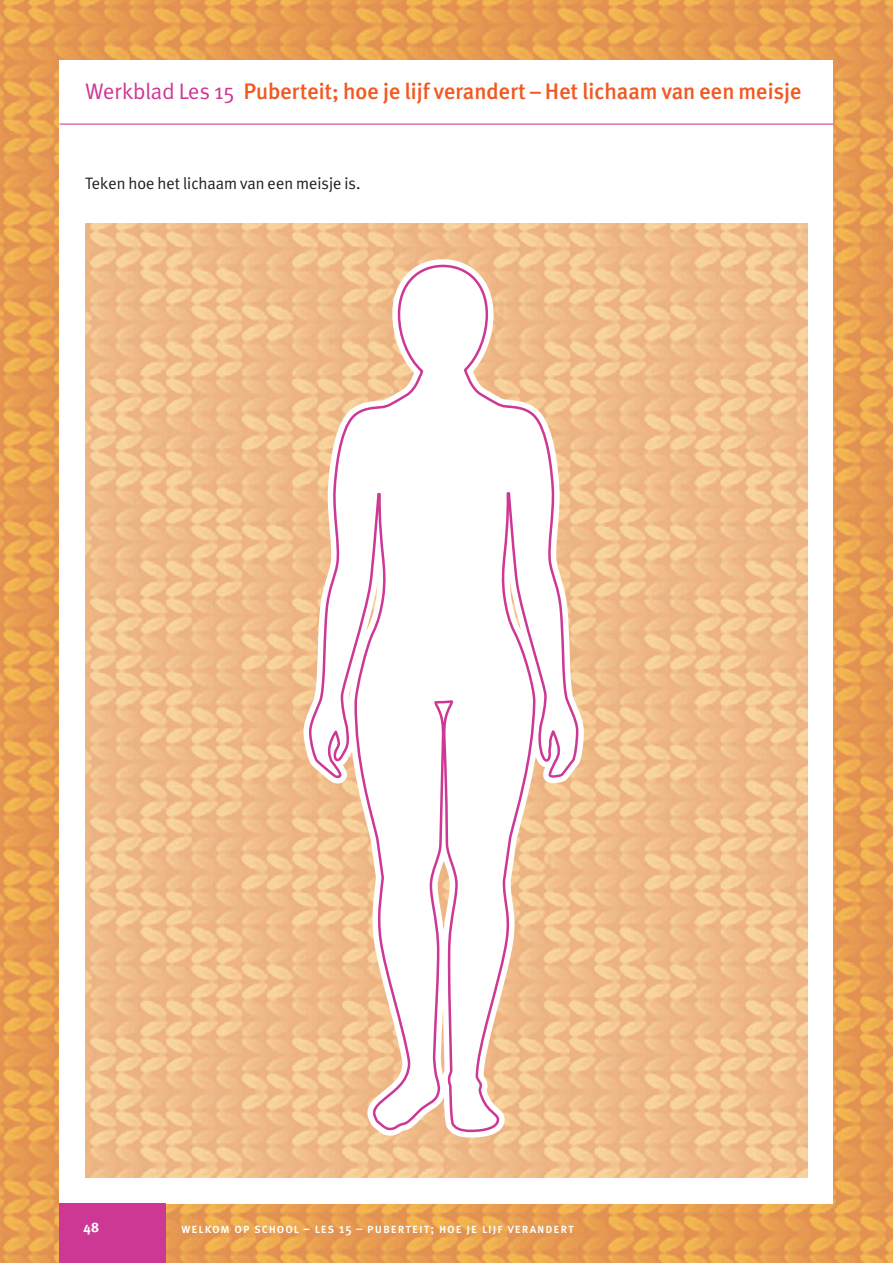
<style>
.page{position:relative;width:893px;height:1263px;background:#fff}
.page>*{position:absolute;margin:0;border:0;box-sizing:border-box;transform-origin:0 0}
.t1{font:500 22.5px "Meta Plus";color:#f15921}
.t2{font:16.5px "Meta Plus Normal";color:#231f20}
.t3{font:700 13.8px "Meta Plus";color:#fff}
.t4{font:13.5px "Meta Plus Medium Caps";letter-spacing:.075em;color:#fff;scale:.93 1}
.s1{font-family:"Meta Plus Normal";font-weight:400;color:#ce3895}
.s2{font-family:"Meta Plus";font-weight:500}
</style>
<div class="page">
<img style="left:0;top:0;width:893px;height:1263px">
<div style="left:60px;top:60px;width:773px;height:1143px;background:#fff"></div>
<hr style="left:60px;top:124px;width:773px;height:1px;background:#ce3895">
<div style="left:60px;top:1203px;width:106px;height:60px;background:#ce3895"></div>
<img style="left:85px;top:223px;width:723px;height:955px">
<svg style="left:303px;top:253px;width:288px;height:889px;background:#f2c28f"></svg>
<svg style="left:308px;top:263px;width:272px;height:879px"></svg>
<p class="t1" style="left:85px;top:78px;width:718px"><span class="s1">Werkblad Les 15</span> Puberteit; hoe je lijf verandert – Het lichaam van een meisje</p>
<p class="t2" style="left:85px;top:174px;width:277px">Teken hoe het lichaam van een meisje is.</p>
<p class="t3" style="left:83px;top:1219px;width:18px">48</p>
<p class="t4" style="left:181px;top:1220px;width:424px">welkom op school – les <span class="s2">15</span> – puberteit; hoe je lijf verandert</p>
</div>
